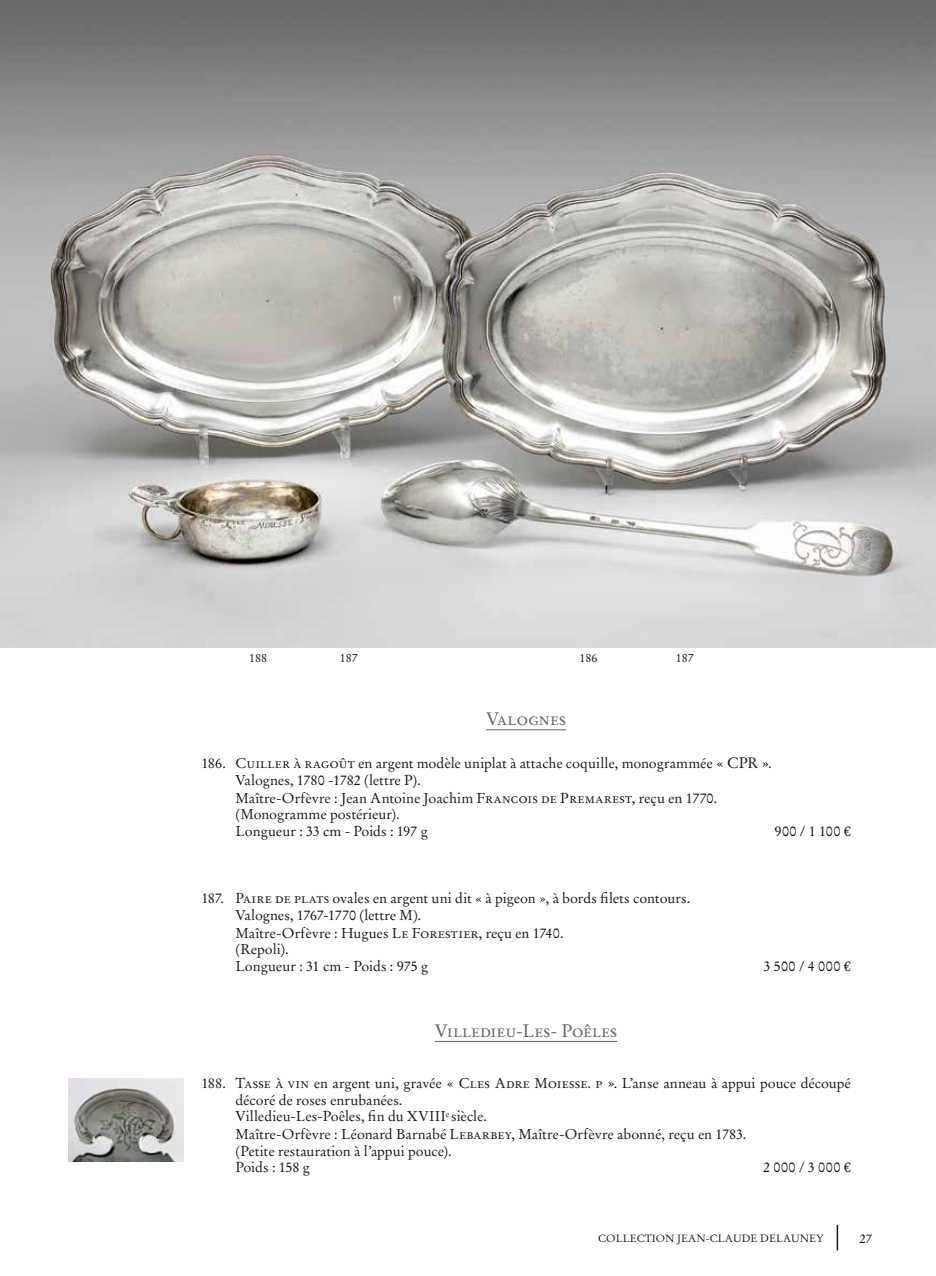
<style>
.page{position:relative;width:936px;height:1276px;background:#fff}
.page>*{position:absolute;margin:0;border:0;box-sizing:border-box;transform-origin:0 0}
.t1{font:18px "Stempel Garamond LT Std";letter-spacing:-.005em;color:#626261}
.t2{font:14.25px/16.5px "Stempel Garamond LT Std";letter-spacing:.005em;color:#181716}
.t3{font:12.75px "Stempel Garamond LT Std";color:#181716}
.t4{font:12px "Stempel Garamond LT Std";color:#181716}
.t5{font:10.5px "Stempel Garamond LT Std";color:#181716}
.s1{font-size:15px}
</style>
<div class="page">
<hr style="left:486px;top:729px;width:80px;height:1px;background:#626261">
<hr style="left:435px;top:1041px;width:182px;height:1px;background:#626261">
<img style="left:0;top:0;width:935px;height:647px">
<img style="left:68px;top:1078px;width:115px;height:83px">
<hr style="left:836px;top:1225px;width:2px;height:25px;background:#181716">
<p class="t4" style="left:249px;top:651px;width:19px">188</p>
<p class="t4" style="left:340px;top:651px;width:19px">187</p>
<p class="t4" style="left:579px;top:651px;width:19px">186</p>
<p class="t4" style="left:676px;top:651px;width:19px">187</p>
<p class="t1" style="left:486px;top:708px;width:82px">Valognes</p>
<p class="t2" style="left:235px;top:755px;width:538px;text-indent:-34px">186. Cuiller à ragoût en argent modèle uniplat à attache coquille, monogrammée <span class="s1">« CPR »</span>.<br>Valognes, 1780 -1782 (lettre P).</p>
<p class="t2" style="left:235px;top:789px;width:483px">Maître-Orfèvre : Jean Antoine Joachim Francois de Premarest, reçu en 1770. (Monogramme postérieur).<br>Longueur : 33 cm - Poids : 197 g</p>
<p class="t2" style="left:774px;top:822px;width:78px">900 / 1 100 €</p>
<p class="t2" style="left:235px;top:890px;width:456px;text-indent:-34px">187. Paire de plats ovales en argent uni dit « à pigeon », à bords filets contours.<br>Valognes, 1767-1770 (lettre M).</p>
<p class="t2" style="left:235px;top:924px;width:330px">Maître-Orfèvre : Hugues Le Forestier, reçu en 1740. (Repoli).<br>Longueur : 31 cm - Poids : 975 g</p>
<p class="t1" style="left:435px;top:1019px;width:184px">Villedieu-Les- Poêles</p>
<p class="t2" style="left:763px;top:957px;width:89px">3 500 / 4 000 €</p>
<p class="t2" style="left:235px;top:1075px;width:617px;text-indent:-34px">188. Tasse à vin en argent uni, gravée <span class="s1">«</span> Cles Adre Moiesse. p <span class="s1">»</span>. L’anse anneau à appui pouce découpé décoré de roses enrubanées.<br>Villedieu-Les-Poêles, fin du XVIII<sup>e</sup> siècle.</p>
<p class="t2" style="left:235px;top:1126px;width:512px">Maître-Orfèvre : Léonard Barnabé Lebarbey, Maître-Orfèvre abonné, reçu en 1783. (Petite restauration à l’appui pouce).<br>Poids : 158 g</p>
<p class="t2" style="left:763px;top:1159px;width:89px">2 000 / 3 000 €</p>
<p class="t5" style="left:598px;top:1232px;width:227px">COLLECTION JEAN-CLAUDE DELAUNEY</p>
<p class="t3" style="left:859px;top:1231px;width:14px">27</p>
</div>
